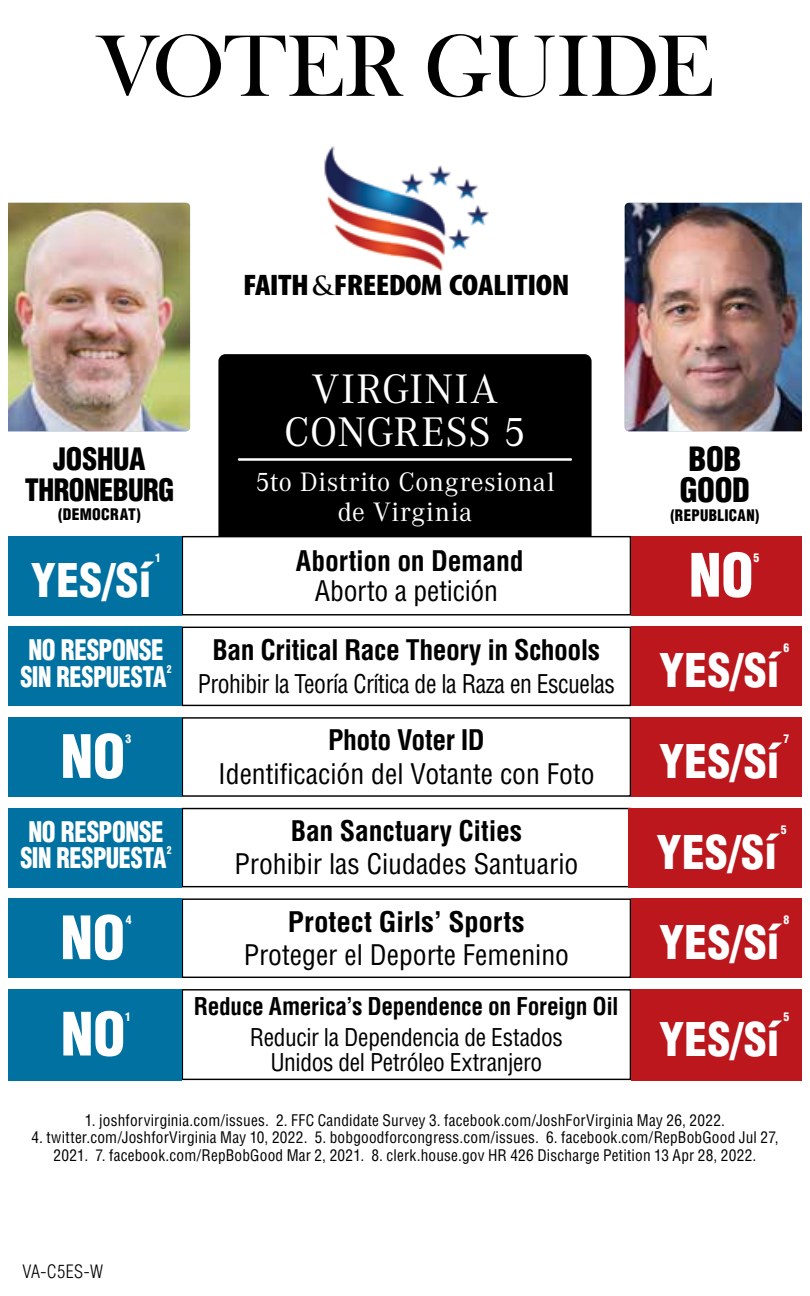
<style>
.page{position:relative;width:810px;height:1296px;background:#fff}
.page>*{position:absolute;margin:0;border:0;box-sizing:border-box;transform-origin:0 0}
.t1{font:90.45px "Bask Old Face";letter-spacing:-.005em;color:#000}
.t2{font:900 condensed 58.27px "Helvetica LT Std";letter-spacing:-.005em;color:#fff}
.t3{font:900 condensed 45.23px "Helvetica LT Std";letter-spacing:.01em;color:#fff}
.t4{font:42.75px/42.5px "Corporate A";letter-spacing:.02em;color:#fff;text-align:center}
.t5{font:900 condensed 32.62px/31.1px "Helvetica LT Std";letter-spacing:-.01em;color:#000}
.t6{font:900 condensed 30.15px/31.1px "Helvetica LT Std";letter-spacing:-.02em;color:#000;text-align:center}
.t7{font:900 condensed 29.93px "Myriad Pro";letter-spacing:-.02em;color:#000;scale:1.11 1}
.t8{font:condensed 27.68px "Helvetica LT Std";color:#000}
.t9{font:700 condensed 27.68px "Helvetica LT Std";letter-spacing:-.01em;color:#000}
.t10{font:900 condensed 27.68px/26.6px "Helvetica LT Std";letter-spacing:-.015em;color:#fff;scale:.9 1}
.t11{font:27.68px/30.2px "Corporate A";letter-spacing:.02em;color:#fff;text-align:center}
.t12{font:700 condensed 27.68px "Helvetica LT Std";letter-spacing:-.01em;color:#000;scale:1.05 1}
.t13{font:condensed 25.2px "Helvetica LT Std";letter-spacing:-.02em;color:#000;scale:.94 1}
.t14{font:condensed 23.85px "Helvetica LT Std";letter-spacing:-.015em;color:#000}
.t15{font:700 condensed 23.85px "Helvetica LT Std";letter-spacing:-.015em;color:#000}
.t16{font:300 condensed 18px "Helvetica LT Std";letter-spacing:.02em;color:#000}
.t17{font:condensed 15.53px/17.6px "Helvetica LT Std";letter-spacing:.015em;color:#000;text-align:center}
.t18{font:900 condensed 15.53px "Helvetica LT Std";letter-spacing:.02em;color:#000;scale:.96 1}
.t19{font:900 condensed 15.53px "Helvetica LT Std";letter-spacing:.02em;color:#000}
.t20{font:900 condensed 11.7px "Helvetica LT Std";color:#fff}
.t21{font:900 condensed 10.58px "Helvetica LT Std";color:#fff;scale:.9 1}
.s1{font-family:"Trajan Pro";font-weight:700;font-stretch:normal;font-size:25.65px}
</style>
<div class="page">
<img style="left:324px;top:147px;width:165px;height:124px">
<img style="left:8px;top:203px;width:182px;height:228px">
<img style="left:625px;top:203px;width:177px;height:228px">
<div style="left:218px;top:354px;width:374px;height:182px;background:#000"></div>
<hr style="left:239px;top:458px;width:332px;height:3px;background:#fff">
<div style="left:182px;top:627px;width:449px;height:79px;border:1px solid #000"></div>
<div style="left:0;top:627px;width:182px;height:79px;background:#0071a0"></div>
<div style="left:631px;top:627px;width:179px;height:79px;background:#bb171d"></div>
<div style="left:182px;top:536px;width:449px;height:80px;border:1px solid #000"></div>
<div style="left:0;top:536px;width:182px;height:80px;background:#0071a0"></div>
<div style="left:631px;top:536px;width:179px;height:80px;background:#bb171d"></div>
<div style="left:182px;top:898px;width:449px;height:80px;border:1px solid #000"></div>
<div style="left:0;top:898px;width:182px;height:80px;background:#0071a0"></div>
<div style="left:631px;top:898px;width:179px;height:80px;background:#bb171d"></div>
<div style="left:182px;top:989px;width:449px;height:91px;border:1px solid #000"></div>
<div style="left:0;top:989px;width:182px;height:91px;background:#0071a0"></div>
<div style="left:631px;top:989px;width:179px;height:91px;background:#bb171d"></div>
<div style="left:182px;top:717px;width:449px;height:80px;border:1px solid #000"></div>
<div style="left:0;top:717px;width:182px;height:80px;background:#0071a0"></div>
<div style="left:631px;top:717px;width:179px;height:80px;background:#bb171d"></div>
<div style="left:182px;top:808px;width:449px;height:79px;border:1px solid #000"></div>
<div style="left:0;top:808px;width:182px;height:79px;background:#0071a0"></div>
<div style="left:629px;top:808px;width:181px;height:79px;background:#bb171d"></div>
<div style="left:0;top:0;width:8px;height:1296px;background:#fff"></div>
<div style="left:803px;top:0;width:7px;height:1296px;background:#fff"></div>
<h1 class="t1" style="left:97px;top:16px;width:617px">VOTER GUIDE</h1>
<h3 class="t6" style="left:25px;top:443px;width:151px">JOSHUA<br>THRONEBURG</h3>
<p class="t19" style="left:58px;top:505px;width:84px">(DEMOCRAT)</p>
<h3 class="t7" style="left:243px;top:266px;width:296px">FAITH<span class="s1">&amp;</span>FREEDOM COALITION</h3>
<h3 class="t4" style="left:284px;top:369px;width:243px">VIRGINIA<br>CONGRESS 5</h3>
<h3 class="t11" style="left:255px;top:467px;width:301px">5to Distrito Congresional de Virginia</h3>
<h3 class="t5" style="left:680px;top:443px;width:72px">BOB<br>GOOD</h3>
<p class="t18" style="left:670px;top:505px;width:94px">(REPUBLICAN)</p>
<h3 class="t9" style="left:296px;top:543px;width:229px">Abortion on Demand</h3>
<p class="t20" style="left:155px;top:550px;width:7px">1</p>
<h2 class="t2" style="left:689px;top:538px;width:66px">NO</h2>
<p class="t20" style="left:754px;top:550px;width:7px">5</p>
<h3 class="t3" style="left:31px;top:551px;width:122px">YES/Sí</h3>
<h3 class="t8" style="left:315px;top:573px;width:185px">Aborto a petición</h3>
<h3 class="t10" style="left:20px;top:637px;width:164px">NO RESPONSE<br>SIN RESPUESTA</h3>
<p class="t21" style="left:167px;top:662px;width:7px">2</p>
<h3 class="t9" style="left:213px;top:632px;width:389px">Ban Critical Race Theory in Schools</h3>
<h3 class="t13" style="left:198px;top:668px;width:445px">Prohibir la Teoría Crítica de la Raza en Escuelas</h3>
<p class="t20" style="left:783px;top:641px;width:7px">6</p>
<h3 class="t3" style="left:659px;top:642px;width:122px">YES/Sí</h3>
<h2 class="t2" style="left:61px;top:720px;width:66px">NO</h2>
<p class="t20" style="left:126px;top:731px;width:7px">3</p>
<h3 class="t9" style="left:328px;top:723px;width:158px">Photo Voter ID</h3>
<h3 class="t8" style="left:218px;top:756px;width:378px">Identificación del Votante con Foto</h3>
<p class="t20" style="left:783px;top:731px;width:7px">7</p>
<h3 class="t3" style="left:659px;top:733px;width:122px">YES/Sí</h3>
<h3 class="t10" style="left:20px;top:818px;width:164px">NO RESPONSE<br>SIN RESPUESTA</h3>
<p class="t21" style="left:167px;top:844px;width:7px">2</p>
<h3 class="t9" style="left:291px;top:814px;width:233px">Ban Sanctuary Cities</h3>
<h3 class="t8" style="left:234px;top:847px;width:345px">Prohibir las Ciudades Santuario</h3>
<p class="t20" style="left:781px;top:822px;width:7px">5</p>
<h3 class="t3" style="left:657px;top:823px;width:122px">YES/Sí</h3>
<h2 class="t2" style="left:60px;top:901px;width:66px">NO</h2>
<p class="t20" style="left:126px;top:912px;width:7px">4</p>
<h3 class="t12" style="left:288px;top:904px;width:227px">Protect Girls’ Sports</h3>
<h3 class="t8" style="left:244px;top:937px;width:327px">Proteger el Deporte Femenino</h3>
<p class="t20" style="left:783px;top:912px;width:7px">8</p>
<h3 class="t3" style="left:659px;top:914px;width:122px">YES/Sí</h3>
<h2 class="t2" style="left:61px;top:997px;width:66px">NO</h2>
<p class="t20" style="left:125px;top:1009px;width:7px">1</p>
<h3 class="t15" style="left:194px;top:992px;width:426px">Reduce America’s Dependence on Foreign Oil</h3>
<h3 class="t14" style="left:250px;top:1022px;width:314px">Reducir la Dependencia de Estados</h3>
<h3 class="t14" style="left:270px;top:1047px;width:273px">Unidos del Petróleo Extranjero</h3>
<p class="t20" style="left:783px;top:1009px;width:7px">5</p>
<h3 class="t3" style="left:659px;top:1010px;width:122px">YES/Sí</h3>
<p class="t17" style="left:85px;top:1112px;width:642px">1. joshforvirginia.com/issues. 2. FFC Candidate Survey 3. facebook.com/JoshForVirginia May 26, 2022.</p>
<p class="t17" style="left:31px;top:1129px;width:749px">4. twitter.com/JoshforVirginia May 10, 2022. 5. bobgoodforcongress.com/issues. 6. facebook.com/RepBobGood Jul 27,<br>2021. 7. facebook.com/RepBobGood Mar 2, 2021. 8. clerk.house.gov HR 426 Discharge Petition 13 Apr 28, 2022.</p>
<p class="t16" style="left:22px;top:1260px;width:82px">VA-C5ES-W</p>
</div>
